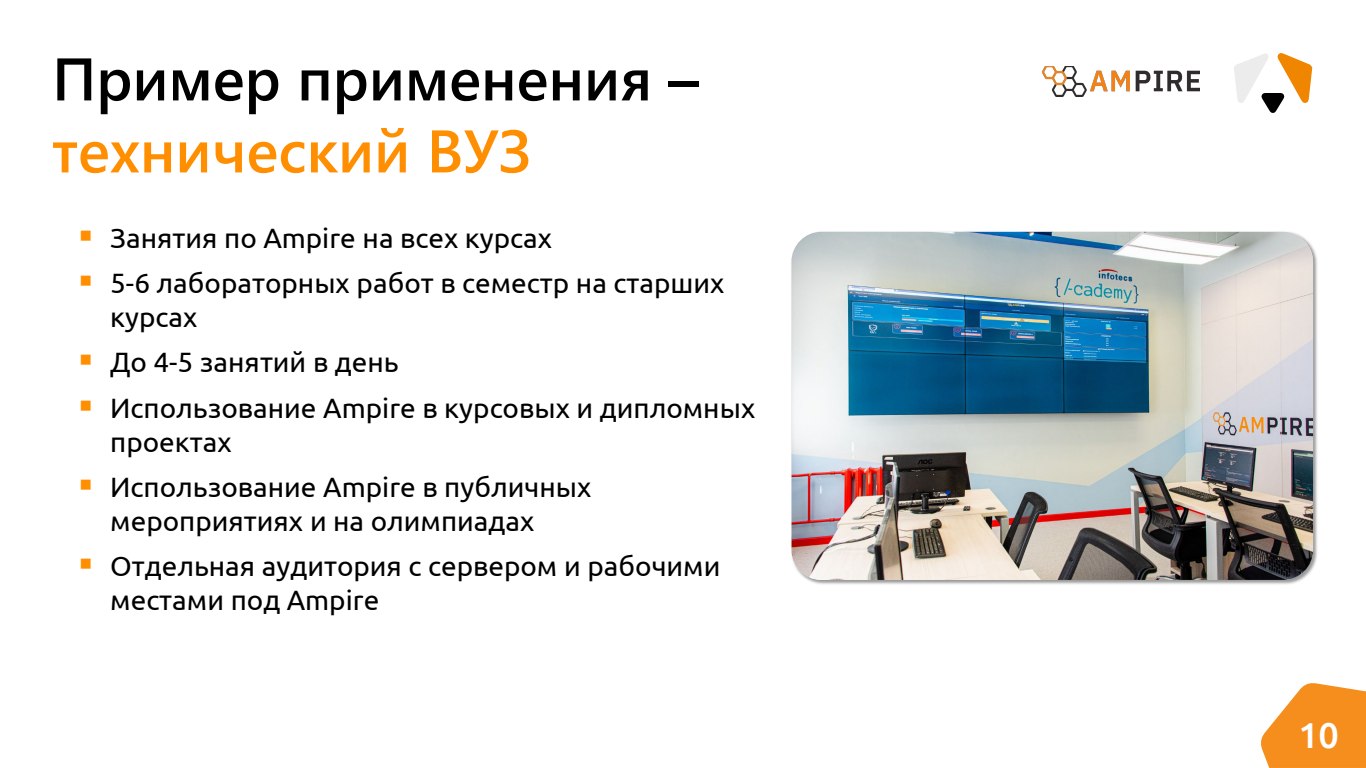
<style>
.page{position:relative;width:1366px;height:768px;background:#fff}
.page>*{position:absolute;margin:0;border:0;box-sizing:border-box;transform-origin:0 0}
.t1{font:600 60px/72px "Segoe UI";color:#000}
.t2{font:500 36px "Ubuntu";color:#fff}
.t3{font:28px/33.6px "Ubuntu";color:#000}
.s1{color:#ff8f00}
</style>
<div class="page">
<svg style="left:1261px;top:683px;width:105px;height:85px"></svg>
<svg style="left:1234px;top:53px;width:78px;height:60px"></svg>
<img style="left:791px;top:231px;width:526px;height:353px">
<img style="left:792px;top:232px;width:521px;height:348px">
<img style="left:1043px;top:66px;width:157px;height:30px">
<h1 class="t1" style="left:52px;top:38px;width:648px">Пример применения – <span class="s1">технический ВУЗ</span></h1>
<p class="t3" style="left:78px;top:220px;width:475px"><span class="s1">▪</span> Занятия по Ampire на всех курсах</p>
<p class="t3" style="left:110px;top:266px;width:616px;text-indent:-32px"><span class="s1">▪</span> 5-6 лабораторных работ в семестр на старших курсах</p>
<p class="t3" style="left:78px;top:345px;width:322px"><span class="s1">▪</span> До 4-5 занятий в день</p>
<p class="t3" style="left:110px;top:390px;width:647px;text-indent:-32px"><span class="s1">▪</span> Использование Ampire в курсовых и дипломных проектах</p>
<p class="t3" style="left:110px;top:470px;width:483px;text-indent:-32px"><span class="s1">▪</span> Использование Ampire в публичных мероприятиях и на олимпиадах</p>
<p class="t3" style="left:110px;top:549px;width:612px;text-indent:-32px"><span class="s1">▪</span> Отдельная аудитория с сервером и рабочими местами под Ampire</p>
<p class="t2" style="left:1298px;top:712px;width:42px">10</p>
</div>
